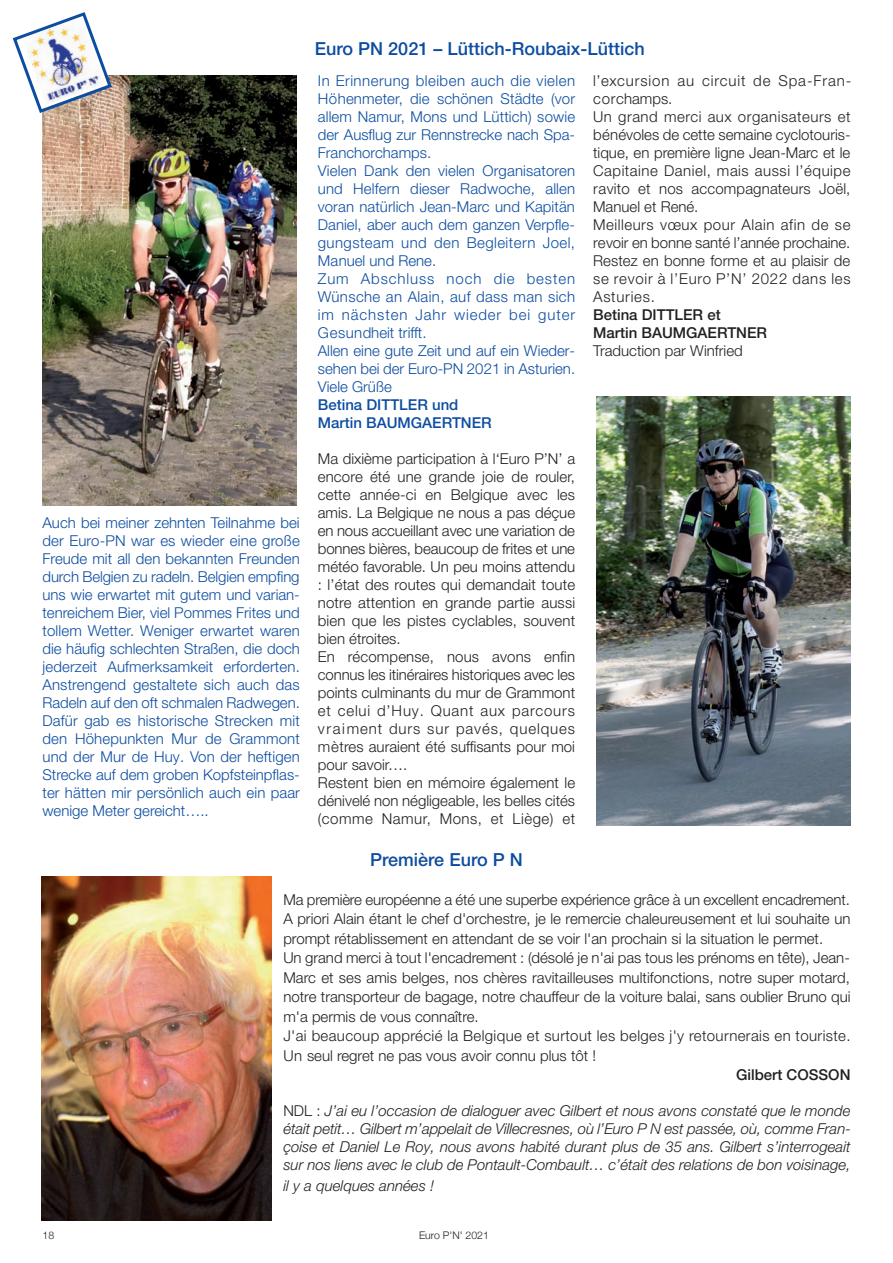
<style>
.page{position:relative;width:893px;height:1263px;background:#fff}
.page>*{position:absolute;margin:0;border:0;box-sizing:border-box;transform-origin:0 0}
.t1{font:500 18px "Helvetica Neue LT Pro";color:#0d4da1}
.t2{font:300 15px/18px "Helvetica Neue LT Pro";color:#231f20}
.t3{font:300 15px/18px "Helvetica Neue LT Pro";letter-spacing:.01em;color:#0d4da1;text-align:justify}
.t4{font:italic 300 15px/18px "Helvetica Neue LT Pro";color:#231f20;text-align:justify}
.t5{font:500 15px/18px "Helvetica Neue LT Pro";color:#231f20}
.t6{font:500 15px/18px "Helvetica Neue LT Pro";color:#0d4da1}
.t7{font:300 10.5px "Helvetica Neue";color:#231f20}
.s1{font-style:normal}
</style>
<div class="page">
<img style="left:43px;top:76px;width:253px;height:429px">
<img style="left:597px;top:396px;width:253px;height:430px">
<svg style="left:12px;top:12px;width:102px;height:103px"></svg>
<img style="left:42px;top:876px;width:229px;height:344px">
<p class="t3" style="left:43px;top:515px;width:259px">Auch bei meiner zehnten Teilnahme bei der Euro-PN war es wieder eine große Freude mit all den bekannten Freunden durch Belgien zu radeln. Belgien empfing uns wie erwartet mit gutem und varian&shy;tenreichem Bier, viel Pommes Frites und tollem Wetter. Weniger erwartet waren die häufig schlechten Straßen, die doch jederzeit Aufmerksamkeit erforderten.<br>Anstrengend gestaltete sich auch das Radeln auf den oft schmalen Radwegen.<br>Dafür gab es historische Strecken mit den Höhepunkten Mur de Grammont und der Mur de Huy. Von der heftigen Strecke auf dem groben Kopfsteinpflas&shy;ter hätten mir persönlich auch ein paar wenige Meter gereicht…..</p>
<p class="t1" style="left:315px;top:43px;width:331px">Euro PN 2021 – Lüttich-Roubaix-Lüttich</p>
<p class="t3" style="left:318px;top:73px;width:259px;text-align:left">In Erinnerung bleiben auch die vielen<br>Höhenmeter, die schönen Städte (vor allem Namur, Mons und Lüttich) sowie der Ausflug zur Rennstrecke nach Spa-<br>Franchorchamps.<br>Vielen Dank den vielen Organisatoren und Helfern dieser Radwoche, allen voran natürlich Jean-Marc und Kapitän<br>Daniel, aber auch dem ganzen Verpfle&shy;gungsteam und den Begleitern Joel,<br>Manuel und Rene.<br>Zum Abschluss noch die besten<br>Wünsche an Alain, auf dass man sich im nächsten Jahr wieder bei guter<br>Gesundheit trifft.<br>Allen eine gute Zeit und auf ein Wieder&shy;sehen bei der Euro-PN 2021 in Asturien.<br>Viele Grüße</p>
<p class="t6" style="left:318px;top:397px;width:175px">Betina DITTLER und<br>Martin BAUMGAERTNER</p>
<p class="t2" style="left:318px;top:451px;width:259px">Ma dixième participation à l‘Euro P’N’ a encore été une grande joie de rouler, cette année-ci en Belgique avec les amis. La Belgique ne nous a pas déçue en nous accueillant avec une variation de bonnes bières, beaucoup de frites et une météo favorable. Un peu moins attendu : l’état des routes qui demandait toute notre attention en grande partie aussi bien que les pistes cyclables, souvent bien étroites.<br>En récompense, nous avons enfin connus les itinéraires historiques avec les points culminants du mur de Grammont et celui d’Huy. Quant aux parcours vraiment durs sur pavés, quelques mètres auraient été suffisants pour moi pour savoir….<br>Restent bien en mémoire également le dénivelé non négligeable, les belles cités (comme Namur, Mons, et Liège) et</p>
<p class="t2" style="left:593px;top:73px;width:260px">l’excursion au circuit de Spa-Fran&shy;corchamps.<br>Un grand merci aux organisateurs et bénévoles de cette semaine cyclotouris&shy;tique, en première ligne Jean-Marc et le<br>Capitaine Daniel, mais aussi l’équipe ravito et nos accompagnateurs Joël,<br>Manuel et René.<br>Meilleurs vœux pour Alain afin de se revoir en bonne santé l’année prochaine.<br>Restez en bonne forme et au plaisir de se revoir à l’Euro P’N’ 2022 dans les<br>Asturies.</p>
<p class="t5" style="left:593px;top:307px;width:175px">Betina DITTLER et<br>Martin BAUMGAERTNER</p>
<p class="t2" style="left:593px;top:343px;width:151px">Traduction par Winfried</p>
<p class="t1" style="left:370px;top:853px;width:154px">Première Euro P N</p>
<p class="t2" style="left:283px;top:891px;width:569px;line-height:19.5px">Ma première européenne a été une superbe expérience grâce à un excellent encadrement.<br>A priori Alain étant le chef d'orchestre, je le remercie chaleureusement et lui souhaite un prompt rétablissement en attendant de se voir l'an prochain si la situation le permet.<br>Un grand merci à tout l'encadrement : (désolé je n'ai pas tous les prénoms en tête), Jean-Marc et ses amis belges, nos chères ravitailleuses multifonctions, notre super motard, notre transporteur de bagage, notre chauffeur de la voiture balai, sans oublier Bruno qui m'a permis de vous connaître.<br>J'ai beaucoup apprécié la Belgique et surtout les belges j'y retournerais en touriste.<br>Un seul regret ne pas vous avoir connu plus tôt !</p>
<p class="t5" style="left:736px;top:1067px;width:116px">Gilbert COSSON</p>
<p class="t4" style="left:283px;top:1103px;width:569px"><span class="s1">NDL :</span> J’ai eu l’occasion de dialoguer avec Gilbert et nous avons constaté que le monde était petit… Gilbert m’appelait de Villecresnes, où l’Euro P N est passée, où, comme Fran&shy;çoise et Daniel Le Roy, nous avons habité durant plus de 35 ans. Gilbert s’interrogeait sur nos liens avec le club de Pontault-Combault… c’était des relations de bon voisinage,</p>
<p class="t4" style="left:283px;top:1177px;width:152px">il y a quelques années !</p>
<p class="t7" style="left:43px;top:1229px;width:13px">18</p>
<p class="t7" style="left:419px;top:1229px;width:71px">Euro P'N' 2021</p>
</div>
